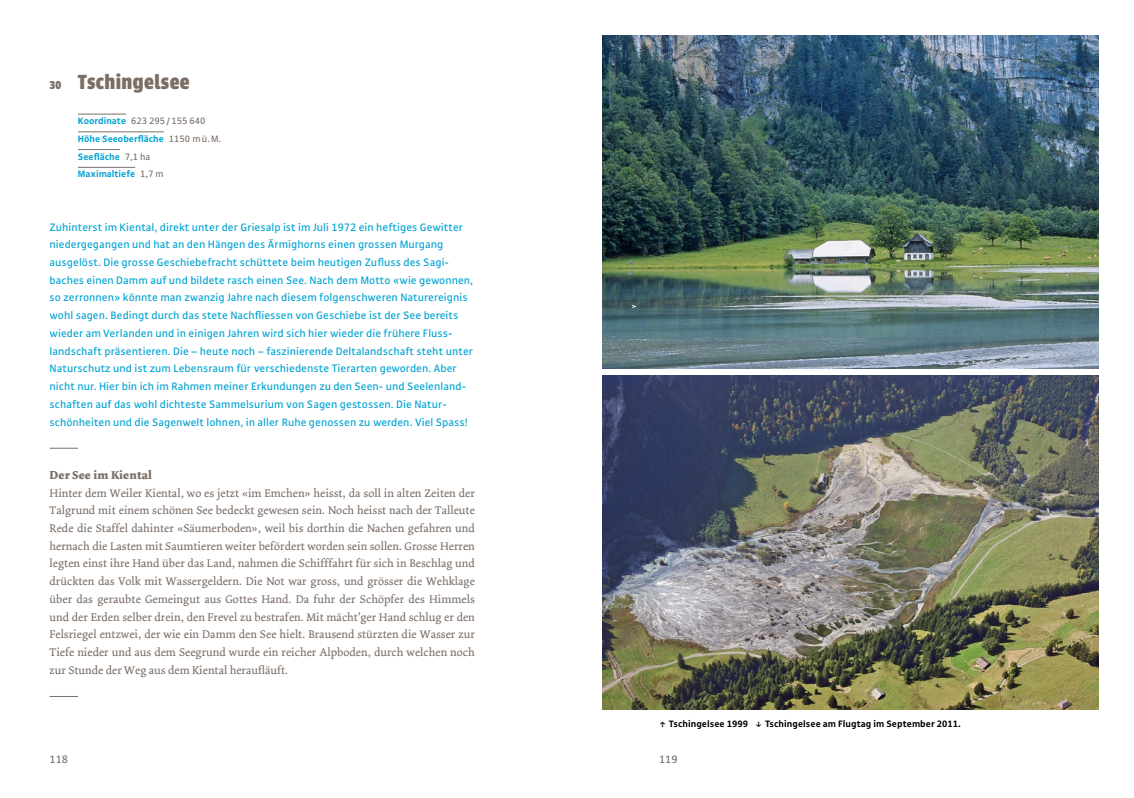
<style>
.page{position:relative;width:1134px;height:798px;background:#fff}
.page>*{position:absolute;margin:0;border:0;box-sizing:border-box;transform-origin:0 0}
.t1{font:700 22.5px "Urbana";letter-spacing:.02em;color:#7b6e66}
.t2{font:700 11.88px "Dolly";letter-spacing:.02em;color:#7b6e66}
.t3{font:11.62px/17.8px "Gak Sans";letter-spacing:.005em;color:#00a3d3}
.t4{font:11.62px/17.8px "Dolly";letter-spacing:.005em;color:#7b6e66;text-align:justify}
.t5{font:11.62px "Gak Sans";color:#7b6e66}
.t6{font:700 10px/17.8px "Gak Sans";color:#00a3d3}
.t7{font:700 10px "Gak Sans";letter-spacing:.005em;color:#000}
.s1{font-size:12.5px}
.s2{font-weight:400;color:#7b6e66}
</style>
<div class="page">
<hr style="left:78px;top:114px;width:48px;height:1px;background:#7b6e66">
<hr style="left:78px;top:131px;width:86px;height:1px;background:#7b6e66">
<hr style="left:78px;top:149px;width:42px;height:1px;background:#7b6e66">
<hr style="left:78px;top:167px;width:57px;height:1px;background:#7b6e66">
<svg style="left:50px;top:447px;width:28px;height:1px"></svg>
<img style="left:602px;top:376px;width:496px;height:333px">
<img style="left:602px;top:35px;width:496px;height:334px">
<h1 class="t1" style="left:50px;top:69px;width:142px"><span class="s1">30</span> Tschingelsee</h1>
<p class="t6" style="left:78px;top:112px;width:145px">Koordinate <span class="s2">623 295 / 155 640<br></span>Höhe Seeoberfläche <span class="s2">1150 mü.M.<br></span>Seefläche <span class="s2">7,1 ha<br></span>Maximaltiefe <span class="s2">1,7 m</span></p>
<p class="t3" style="left:50px;top:218px;width:425px">Zuhinterst im Kiental, direkt unter der Griesalp ist im Juli 1972 ein heftiges Gewitter niedergegangen und hat an den Hängen des Ärmighorns einen grossen Murgang ausgelöst. Die grosse Geschiebefracht schüttete beim heutigen Zufluss des Sagi&shy;baches einen Damm auf und bildete rasch einen See. Nach dem Motto «wie gewonnen, so zerronnen» könnte man zwanzig Jahre nach diesem folgenschweren Naturereignis wohl sagen. Bedingt durch das stete Nachfliessen von Geschiebe ist der See bereits wieder am Verlanden und in einigen Jahren wird sich hier wieder die frühere Fluss&shy;landschaft präsentieren. Die – heute noch – faszinierende Deltalandschaft steht unter Naturschutz und ist zum Lebensraum für verschiedenste Tierarten geworden. Aber nicht nur. Hier bin ich im Rahmen meiner Erkundungen zu den Seen- und Seelenland&shy;schaften auf das wohl dichteste Sammelsurium von Sagen gestossen. Die Natur&shy;schönheiten und die Sagenwelt lohnen, in aller Ruhe genossen zu werden. Viel Spass!</p>
<p class="t2" style="left:50px;top:467px;width:104px">Der See im Kiental</p>
<p class="t4" style="left:50px;top:484px;width:427px">Hinter dem Weiler Kiental, wo es jetzt «im Emchen» heisst, da soll in alten Zeiten der Talgrund mit einem schönen See bedeckt gewesen sein. Noch heisst nach der Talleute Rede die Staffel dahinter «Säumerboden», weil bis dorthin die Nachen gefahren und hernach die Lasten mit Saumtieren weiter befördert worden sein sollen. Grosse Herren legten einst ihre Hand über das Land, nahmen die Schifffahrt für sich in Beschlag und drückten das Volk mit Wassergeldern. Die Not war gross, und grösser die Wehklage über das geraubte Gemeingut aus Gottes Hand. Da fuhr der Schöpfer des Himmels und der Erden selber drein, den Frevel zu bestrafen. Mit mächt’ger Hand schlug er den Felsriegel entzwei, der wie ein Damm den See hielt. Brausend stürzten die Wasser zur Tiefe nieder und aus dem Seegrund wurde ein reicher Alpboden, durch welchen noch zur Stunde der Weg aus dem Kiental heraufläuft.</p>
<p class="t7" style="left:669px;top:718px;width:81px">Tschingelsee 1999</p>
<p class="t7" style="left:765px;top:718px;width:197px">Tschingelsee am Flugtag im September 2011.</p>
<p class="t5" style="left:50px;top:752px;width:20px">118</p>
<p class="t5" style="left:659px;top:752px;width:20px">119</p>
</div>
